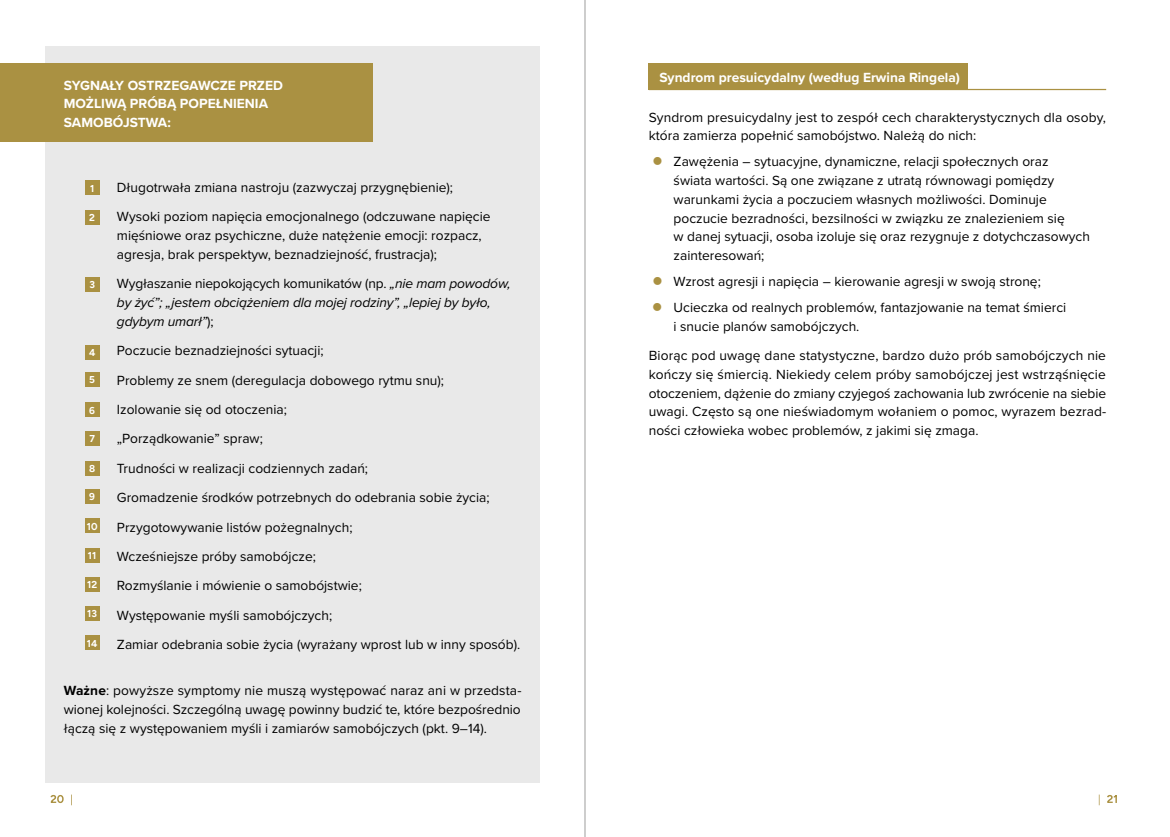
<style>
.page{position:relative;width:1170px;height:837px;background:#fff}
.page>*{position:absolute;margin:0;border:0;box-sizing:border-box;transform-origin:0 0}
.t1{font:13.75px/18.8px "Proxima Nova";color:#000}
.t2{font:italic 13.75px/18.8px "Proxima Nova";letter-spacing:-.01em;color:#000}
.t3{font:700 13.75px/18.8px "Proxima Nova";color:#fff}
.t4{font:700 10px "Figtree";color:#fff}
.s1{font-style:normal}
.s2{font-weight:700}
</style>
<div class="page">
<div style="left:45px;top:46px;width:495px;height:736px;background:#e9e9e9"></div>
<svg style="left:50px;top:794px;width:22px;height:11px"></svg>
<svg style="left:1098px;top:794px;width:18px;height:11px"></svg>
<div style="left:648px;top:64px;width:319px;height:26px;background:#aa9142"></div>
<hr style="left:648px;top:89px;width:458px;height:1px;background:#aa9142">
<div style="left:85px;top:181px;width:14px;height:14px;background:#aa9142"></div>
<div style="left:85px;top:210px;width:14px;height:14px;background:#aa9142"></div>
<div style="left:85px;top:277px;width:14px;height:14px;background:#aa9142"></div>
<div style="left:85px;top:345px;width:14px;height:14px;background:#aa9142"></div>
<div style="left:85px;top:372px;width:14px;height:14px;background:#aa9142"></div>
<div style="left:85px;top:402px;width:14px;height:14px;background:#aa9142"></div>
<div style="left:85px;top:431px;width:14px;height:14px;background:#aa9142"></div>
<div style="left:85px;top:461px;width:14px;height:14px;background:#aa9142"></div>
<div style="left:85px;top:489px;width:14px;height:14px;background:#aa9142"></div>
<div style="left:85px;top:518px;width:14px;height:14px;background:#aa9142"></div>
<div style="left:85px;top:548px;width:14px;height:14px;background:#aa9142"></div>
<div style="left:85px;top:577px;width:14px;height:14px;background:#aa9142"></div>
<div style="left:85px;top:606px;width:14px;height:14px;background:#aa9142"></div>
<div style="left:85px;top:635px;width:14px;height:14px;background:#aa9142"></div>
<div style="left:0;top:64px;width:372px;height:78px;background:#aa9142"></div>
<hr style="left:584px;top:0;width:1px;height:836px;background:#9d9d9c">
<p class="t3" style="left:64px;top:75px;width:221px">SYGNAŁY OSTRZEGAWCZE PRZED<br>MOŻLIWĄ PRÓBĄ POPEŁNIENIA<br>SAMOBÓJSTWA:</p>
<p class="t1" style="left:117px;top:172px;width:375px;line-height:29.4px">Długotrwała zmiana nastroju (zazwyczaj przygnębienie);<br>Wysoki poziom napięcia emocjonalnego (odczuwane napięcie</p>
<p class="t1" style="left:117px;top:225px;width:366px">mięśniowe oraz psychiczne, duże natężenie emocji: rozpacz, agresja, brak perspektyw, beznadziejność, frustracja);</p>
<p class="t2" style="left:117px;top:273px;width:395px"><span class="s1">Wygłaszanie niepokojących komunikatów (np.</span> „nie mam powodów, by żyć”; „jestem obciążeniem dla mojej rodziny”, „lepiej by było, gdybym umarł”<span class="s1">);</span></p>
<p class="t1" style="left:117px;top:335px;width:405px;line-height:29.4px">Poczucie beznadziejności sytuacji;<br>Problemy ze snem (deregulacja dobowego rytmu snu);<br>Izolowanie się od otoczenia;<br>„Porządkowanie” spraw;<br>Trudności w realizacji codziennych zadań;<br>Gromadzenie środków potrzebnych do odebrania sobie życia; Przygotowywanie listów pożegnalnych;<br>Wcześniejsze próby samobójcze;<br>Rozmyślanie i mówienie o samobójstwie;<br>Występowanie myśli samobójczych;<br>Zamiar odebrania sobie życia (wyrażany wprost lub w inny sposób).</p>
<p class="t4" style="left:90px;top:182px;width:6px">1</p>
<p class="t4" style="left:89px;top:211px;width:7px">2</p>
<p class="t4" style="left:89px;top:279px;width:7px">3</p>
<p class="t4" style="left:89px;top:346px;width:8px">4</p>
<p class="t4" style="left:89px;top:374px;width:7px">5</p>
<p class="t4" style="left:89px;top:404px;width:7px">6</p>
<p class="t4" style="left:89px;top:432px;width:7px">7</p>
<p class="t4" style="left:89px;top:462px;width:8px">8</p>
<p class="t4" style="left:89px;top:490px;width:7px">9</p>
<p class="t4" style="left:87px;top:520px;width:12px">10</p>
<p class="t4" style="left:88px;top:549px;width:10px">11</p>
<p class="t4" style="left:87px;top:578px;width:12px">12</p>
<p class="t4" style="left:87px;top:607px;width:11px">13</p>
<p class="t4" style="left:87px;top:637px;width:12px">14</p>
<p class="t1" style="left:64px;top:680px;width:459px;text-align:justify"><span class="s2">Ważne</span>: powyższe symptomy nie muszą występować naraz ani w przedsta&shy;wionej kolejności. Szczególną uwagę powinny budzić te, które bezpośrednio łączą się z występowaniem myśli i zamiarów samobójczych (pkt. 9–14).</p>
<p class="t3" style="left:659px;top:68px;width:302px">Syndrom presuicydalny (według Erwina Ringela)</p>
<p class="t1" style="left:648px;top:107px;width:458px">Syndrom presuicydalny jest to zespół cech charakterystycznych dla osoby, która zamierza popełnić samobójstwo. Należą do nich:</p>
<p class="t1" style="left:673px;top:152px;width:418px">Zawężenia – sytuacyjne, dynamiczne, relacji społecznych oraz świata wartości. Są one związane z utratą równowagi pomiędzy warunkami życia a poczuciem własnych możliwości. Dominuje poczucie bezradności, bezsilności w związku ze znalezieniem się<br>w danej sytuacji, osoba izoluje się oraz rezygnuje z dotychczasowych zainteresowań;</p>
<p class="t1" style="left:673px;top:268px;width:394px;line-height:25.9px">Wzrost agresji i napięcia – kierowanie agresji w swoją stronę;<br>Ucieczka od realnych problemów, fantazjowanie na temat śmierci</p>
<p class="t1" style="left:648px;top:311px;width:459px;line-height:29.4px;text-indent:25px">i snucie planów samobójczych.<br>Biorąc pod uwagę dane statystyczne, bardzo dużo prób samobójczych nie</p>
<p class="t1" style="left:648px;top:364px;width:459px;text-align:justify">kończy się śmiercią. Niekiedy celem próby samobójczej jest wstrząśnięcie otoczeniem, dążenie do zmiany czyjegoś zachowania lub zwrócenie na siebie uwagi. Często są one nieświadomym wołaniem o pomoc, wyrazem bezrad&shy;ności człowieka wobec problemów, z jakimi się zmaga.</p>
</div>
